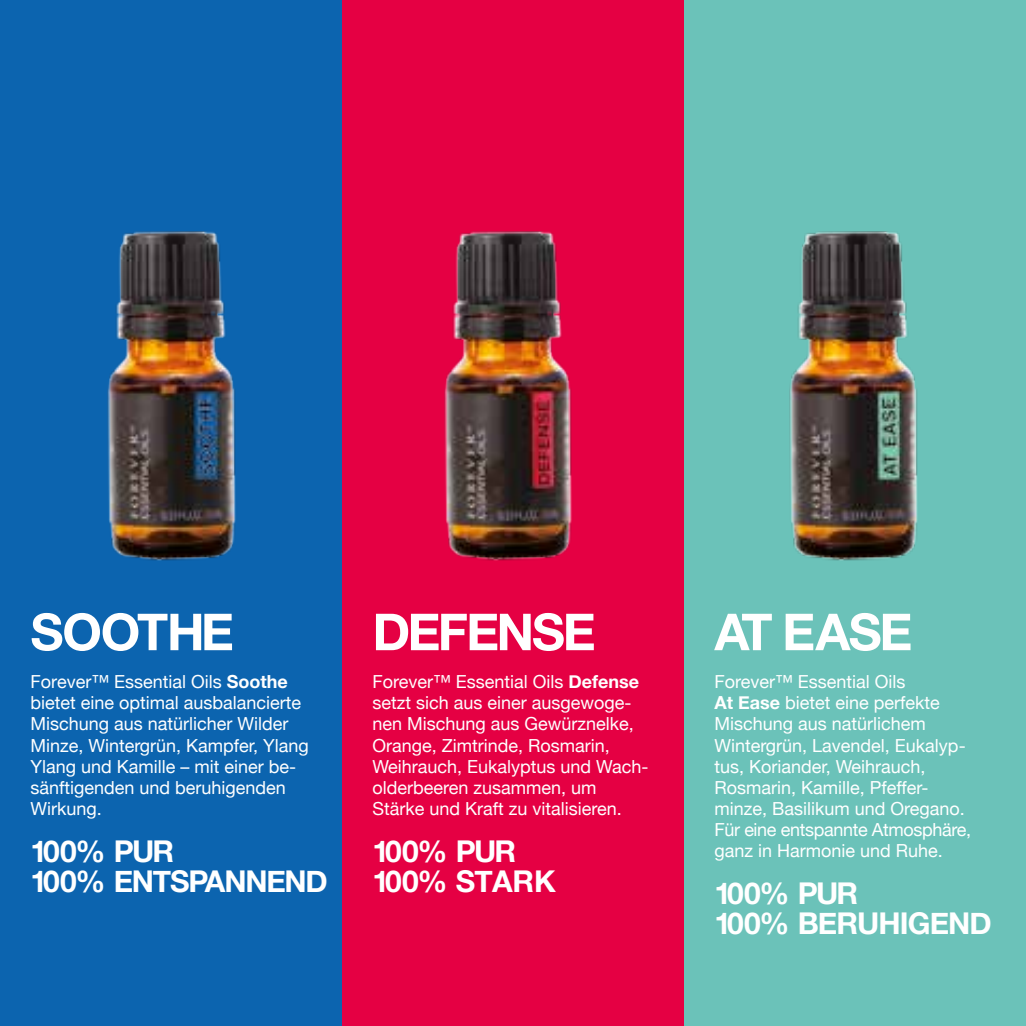
<style>
.page{position:relative;width:1026px;height:1026px;background:#fff}
.page>*{position:absolute;margin:0;border:0;box-sizing:border-box;transform-origin:0 0}
.t1{font:700 51px "Helvetica Neue";letter-spacing:-.045em;color:#fff}
.t2{font:700 30px/30px "Helvetica Neue";letter-spacing:-.04em;color:#fff}
.t3{font:18px/21px "Helvetica Neue";color:#fff}
.s1{font-weight:700}
</style>
<div class="page">
<div style="left:0;top:0;width:342px;height:1026px;background:#0c64af"></div>
<div style="left:684px;top:0;width:342px;height:1026px;background:#6bc2b9"></div>
<div style="left:342px;top:0;width:342px;height:1026px;background:#e50043"></div>
<img style="left:444px;top:231px;width:128px;height:330px">
<img style="left:107px;top:231px;width:129px;height:330px">
<img style="left:789px;top:231px;width:129px;height:330px">
<h1 class="t1" style="left:30px;top:600px;width:205px">SOOTHE</h1>
<p class="t3" style="left:30px;top:671px;width:280px">Forever™ Essential Oils <span class="s1">Soothe </span>bietet eine optimal ausbalancierte<br>Mischung aus natürlicher Wilder<br>Minze, Wintergrün, Kampfer, Ylang<br>Ylang und Kamille – mit einer be&shy;sänftigenden und beruhigenden<br>Wirkung.</p>
<h2 class="t2" style="left:30px;top:835px;width:299px">100% PUR<br>100% ENTSPANNEND</h2>
<h1 class="t1" style="left:372px;top:600px;width:225px">DEFENSE</h1>
<p class="t3" style="left:372px;top:671px;width:278px">Forever™ Essential Oils <span class="s1">Defense </span>setzt sich aus einer ausgewoge&shy;nen Mischung aus Gewürznelke,<br>Orange, Zimtrinde, Rosmarin,<br>Weihrauch, Eukalyptus und Wach&shy;olderbeeren zusammen, um<br>Stärke und Kraft zu vitalisieren.</p>
<h2 class="t2" style="left:372px;top:835px;width:145px">100% PUR<br>100% STark</h2>
<h1 class="t1" style="left:714px;top:600px;width:199px">AT EASE</h1>
<p class="t3" style="left:714px;top:671px;width:258px">Forever™ Essential Oils<br><span class="s1">At Ease</span> bietet eine perfekte<br>Mischung aus natürlichem<br>Wintergrün, Lavendel, Eukalyp&shy;tus, Koriander, Weihrauch,<br>Rosmarin, Kamille, Pfeffer&shy;minze, Basilikum und Oregano.<br>Für eine entspannte Atmosphäre, ganz in Harmonie und Ruhe.</p>
<h2 class="t2" style="left:714px;top:877px;width:279px">100% PUR<br>100% BERUHIGEND</h2>
</div>
